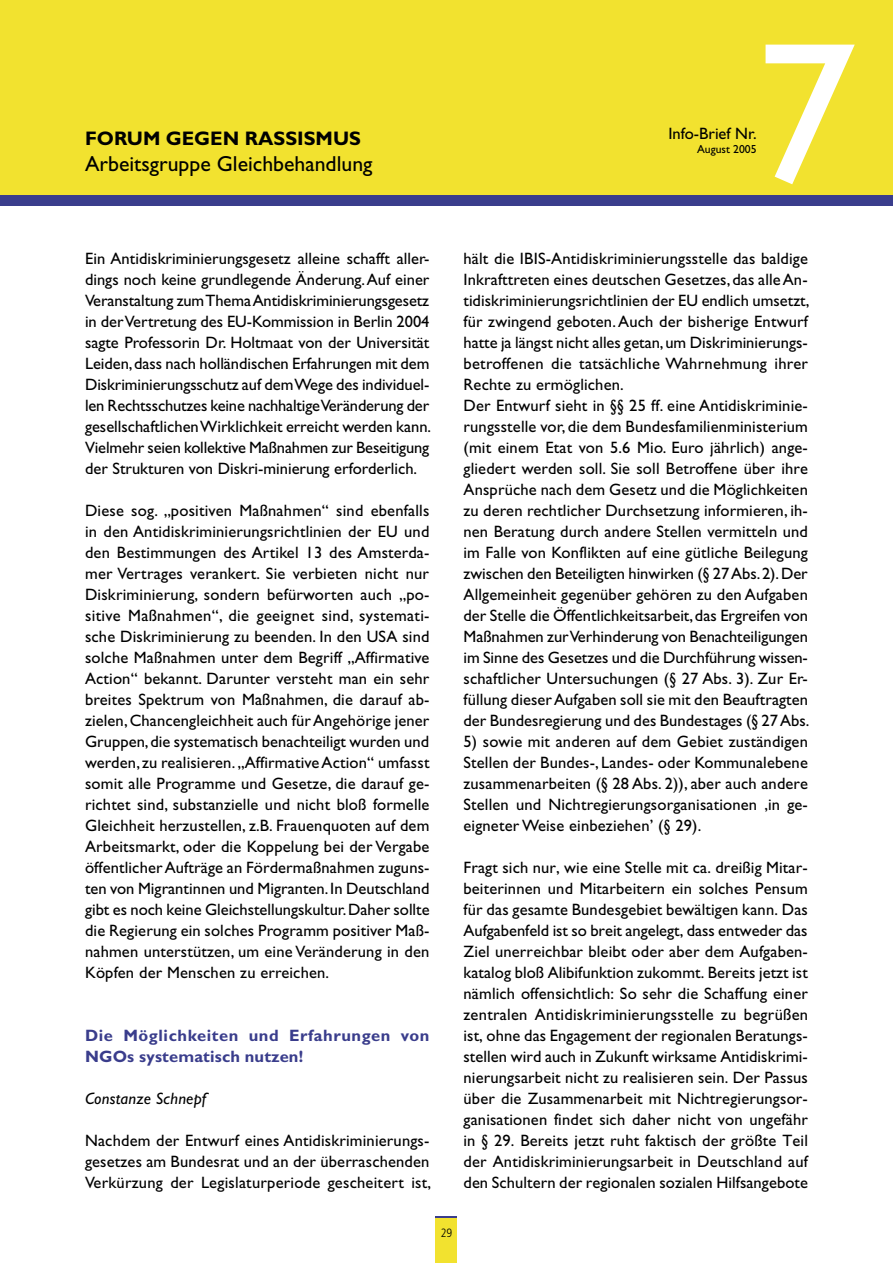
<style>
.page{position:relative;width:893px;height:1263px;background:#fff}
.page>*{position:absolute;margin:0;border:0;box-sizing:border-box;transform-origin:0 0}
.t1{font:202.2px "Gill Sans";color:#fff}
.t2{font:21.75px "Gill Sans";color:#000}
.t3{font:700 19.65px "Gill Sans";color:#000}
.t4{font:16.5px/21px "Gill Sans";letter-spacing:.005em;color:#000;text-align:justify}
.t5{font:700 16.5px/21px "Gill Sans";letter-spacing:.035em;color:#3a3d8c}
.t6{font:italic 16.5px "Gill Sans";letter-spacing:.01em;color:#000}
.t7{font:300 condensed 12px "Frutiger";color:#000}
.t8{font:11.7px "Gill Sans";color:#000}
</style>
<div class="page">
<div style="left:0;top:0;width:893px;height:200px;background:#f2e22f"></div>
<div style="left:0;top:196px;width:893px;height:10px;background:#3a3d8c"></div>
<div style="left:436px;top:1216px;width:21px;height:47px;background:#f2e22f"></div>
<hr style="left:436px;top:1216px;width:21px;height:2px;background:#3a3d8c">
<p class="t3" style="left:85px;top:127px;width:277px">FORUM GEGEN RASSISMUS</p>
<h2 class="t2" style="left:85px;top:151px;width:289px">Arbeitsgruppe Gleichbehandlung</h2>
<p class="t4" style="left:668px;top:123px;width:90px">Info-Brief Nr.</p>
<p class="t8" style="left:697px;top:142px;width:61px">August 2005</p>
<h1 class="t1" style="left:756px;top:-2px;width:103px">7</h1>
<p class="t4" style="left:85px;top:248px;width:348px;text-align:left">Ein Antidiskriminierungsgesetz alleine schafft aller&shy;dings noch keine grundlegende Änderung. Auf einer Veranstaltung zum Thema Antidiskriminierungsgesetz in der Vertretung des EU-Kommission in Berlin 2004 sagte Professorin Dr. Holtmaat von der Universität Leiden, dass nach holländischen Erfahrungen mit dem Diskriminierungsschutz auf dem Wege des individuel&shy;len Rechtsschutzes keine nachhaltige Veränderung der gesellschaftlichen Wirklichkeit erreicht werden kann.<br>Vielmehr seien kollektive Maßnahmen zur Beseitigung der Strukturen von Diskri-minierung erforderlich.</p>
<p class="t4" style="left:85px;top:500px;width:346px">Diese sog. „positiven Maßnahmen“ sind ebenfalls in den Antidiskriminierungsrichtlinien der EU und den Bestimmungen des Artikel 13 des Amsterda&shy;mer Vertrages verankert. Sie verbieten nicht nur Diskriminierung, sondern befürworten auch „po&shy;sitive Maßnahmen“, die geeignet sind, systemati&shy;sche Diskriminierung zu beenden. In den USA sind solche Maßnahmen unter dem Begriff „Affirmative Action“ bekannt. Darunter versteht man ein sehr breites Spektrum von Maßnahmen, die darauf ab&shy;zielen, Chancengleichheit auch für Angehörige jener Gruppen, die systematisch benachteiligt wurden und werden, zu realisieren. „Affirmative Action“ umfasst somit alle Programme und Gesetze, die darauf ge&shy;richtet sind, substanzielle und nicht bloß formelle Gleichheit herzustellen, z.B. Frauenquoten auf dem Arbeitsmarkt, oder die Koppelung bei der Vergabe öffentlicher Aufträge an Fördermaßnahmen zuguns&shy;ten von Migrantinnen und Migranten. In Deutschland gibt es noch keine Gleichstellungskultur. Daher sollte die Regierung ein solches Programm positiver Maß&shy;nahmen unterstützen, um eine Veränderung in den Köpfen der Menschen zu erreichen.</p>
<p class="t5" style="left:85px;top:1025px;width:346px">Die Möglichkeiten und Erfahrungen von<br>NGOs systematisch nutzen!</p>
<p class="t6" style="left:85px;top:1089px;width:123px">Constanze Schnepf</p>
<p class="t4" style="left:85px;top:1130px;width:348px">Nachdem der Entwurf eines Antidiskriminierungs&shy;gesetzes am Bundesrat und an der überraschenden Verkürzung der Legislaturperiode gescheitert ist,</p>
<p class="t4" style="left:463px;top:248px;width:347px;text-align:left">hält die IBIS-Antidiskriminierungsstelle das baldige Inkrafttreten eines deutschen Gesetzes, das alle An&shy;tidiskriminierungsrichtlinien der EU endlich umsetzt, für zwingend geboten. Auch der bisherige Entwurf hatte ja längst nicht alles getan, um Diskriminierungs&shy;betroffenen die tatsächliche Wahrnehmung ihrer Rechte zu ermöglichen.<br>Der Entwurf sieht in §§ 25 ff. eine Antidiskriminie&shy;rungsstelle vor, die dem Bundesfamilienministerium (mit einem Etat von 5.6 Mio. Euro jährlich) ange&shy;gliedert werden soll. Sie soll Betroffene über ihre Ansprüche nach dem Gesetz und die Möglichkeiten zu deren rechtlicher Durchsetzung informieren, ih&shy;nen Beratung durch andere Stellen vermitteln und im Falle von Konflikten auf eine gütliche Beilegung zwischen den Beteiligten hinwirken (§ 27 Abs. 2). Der Allgemeinheit gegenüber gehören zu den Aufgaben der Stelle die Öffentlichkeitsarbeit, das Ergreifen von Maßnahmen zur Verhinderung von Benachteiligungen im Sinne des Gesetzes und die Durchführung wissen&shy;schaftlicher Untersuchungen (§ 27 Abs. 3). Zur Er&shy;füllung dieser Aufgaben soll sie mit den Beauftragten der Bundesregierung und des Bundestages (§ 27 Abs.</p>
<p class="t4" style="left:463px;top:731px;width:346px">5) sowie mit anderen auf dem Gebiet zuständigen Stellen der Bundes-, Landes- oder Kommunalebene zusammenarbeiten (§ 28 Abs. 2)), aber auch andere Stellen und Nichtregierungsorganisationen ‚in ge&shy;eigneter Weise einbeziehen’ (§ 29).</p>
<p class="t4" style="left:463px;top:857px;width:346px">Fragt sich nur, wie eine Stelle mit ca. dreißig Mitar&shy;beiterinnen und Mitarbeitern ein solches Pensum für das gesamte Bundesgebiet bewältigen kann. Das Aufgabenfeld ist so breit angelegt, dass entweder das Ziel unerreichbar bleibt oder aber dem Aufgaben&shy;katalog bloß Alibifunktion zukommt. Bereits jetzt ist nämlich offensichtlich: So sehr die Schaffung einer zentralen Antidiskriminierungsstelle zu begrüßen ist, ohne das Engagement der regionalen Beratungs&shy;stellen wird auch in Zukunft wirksame Antidiskrimi&shy;nierungsarbeit nicht zu realisieren sein. Der Passus über die Zusammenarbeit mit Nichtregierungsor&shy;ganisationen findet sich daher nicht von ungefähr in § 29. Bereits jetzt ruht faktisch der größte Teil der Antidiskriminierungsarbeit in Deutschland auf den Schultern der regionalen sozialen Hilfsangebote</p>
<p class="t7" style="left:441px;top:1226px;width:13px">29</p>
</div>
